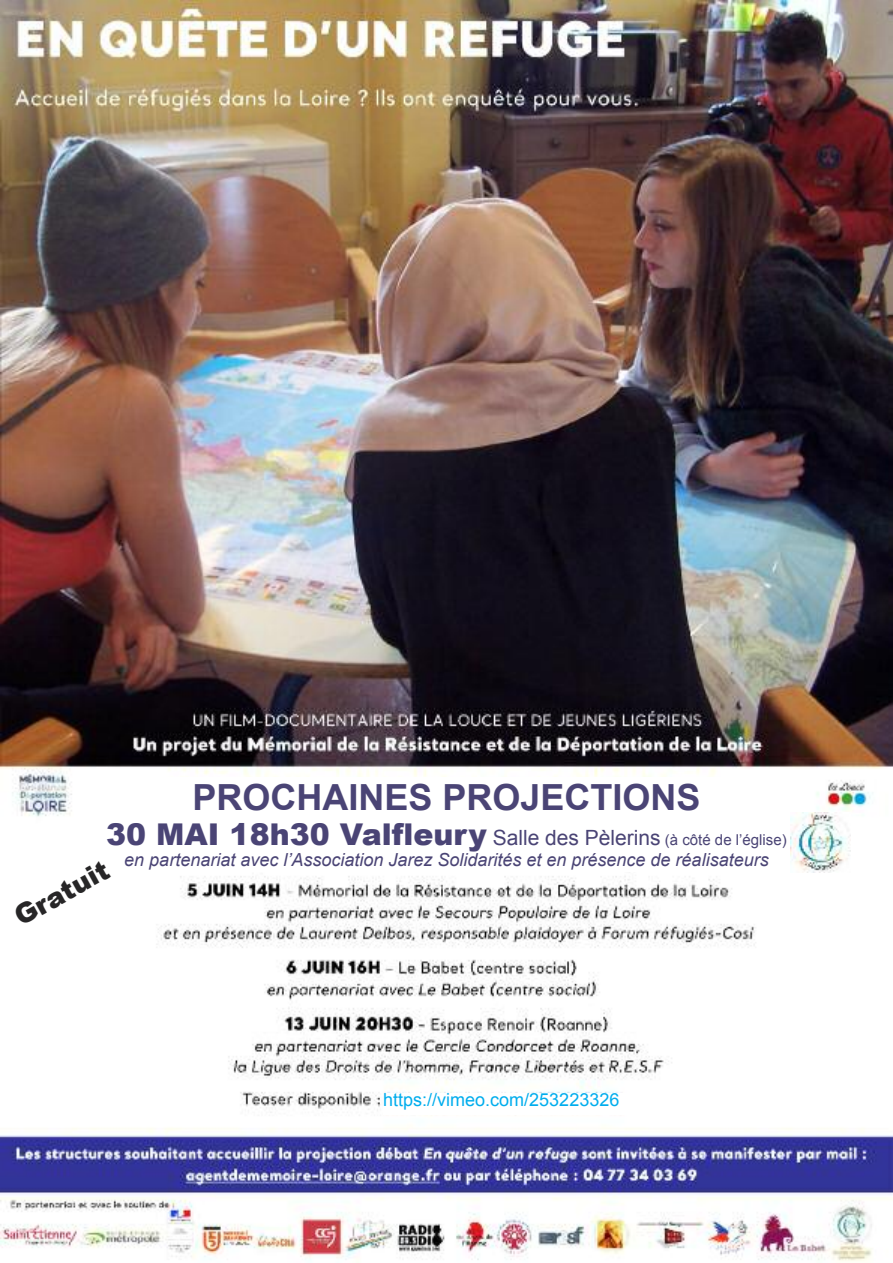
<style>
.page{position:relative;width:893px;height:1263px;background:#fff}
.page>*{position:absolute;margin:0;border:0;box-sizing:border-box;transform-origin:0 0}
.t1{font:700 36px "Arial";color:#4a4475}
.t2{font:900 30px "Arial";color:#4a4475}
.t3{font:900 27px "Arial";color:#272627}
.t4{font:italic 18px "Arial";color:#4a4475}
.t5{font:18px "Arial";color:#00aded}
.s1{font-weight:400;font-size:21px}
.s2{font-weight:400;font-size:15px}
</style>
<div class="page">
<img style="left:0;top:0;width:893px;height:1262px">
<div style="left:106px;top:777px;width:681px;height:95px;background:#fff"></div>
<img style="left:791px;top:813px;width:59px;height:59px">
<div style="left:383px;top:1093px;width:257px;height:21px;background:#fff"></div>
<h1 class="t1" style="left:192px;top:777px;width:510px">PROCHAINES PROJECTIONS</h1>
<h2 class="t2" style="left:106px;top:811px;width:682px">30 MAI 18h30 Valfleury <span class="s1">Salle des Pèlerins</span> <span class="s2">(à côté de l’église)</span></h2>
<p class="t4" style="left:124px;top:849px;width:646px">en partenariat avec l’Association Jarez Solidarités et en présence de réalisateurs</p>
<h3 class="t3" style="left:7px;top:900px;width:105px;rotate:-29deg">Gratuit</h3>
<p class="t5" style="left:383px;top:1090px;width:238px">https://vimeo.com/253223326</p>
</div>
